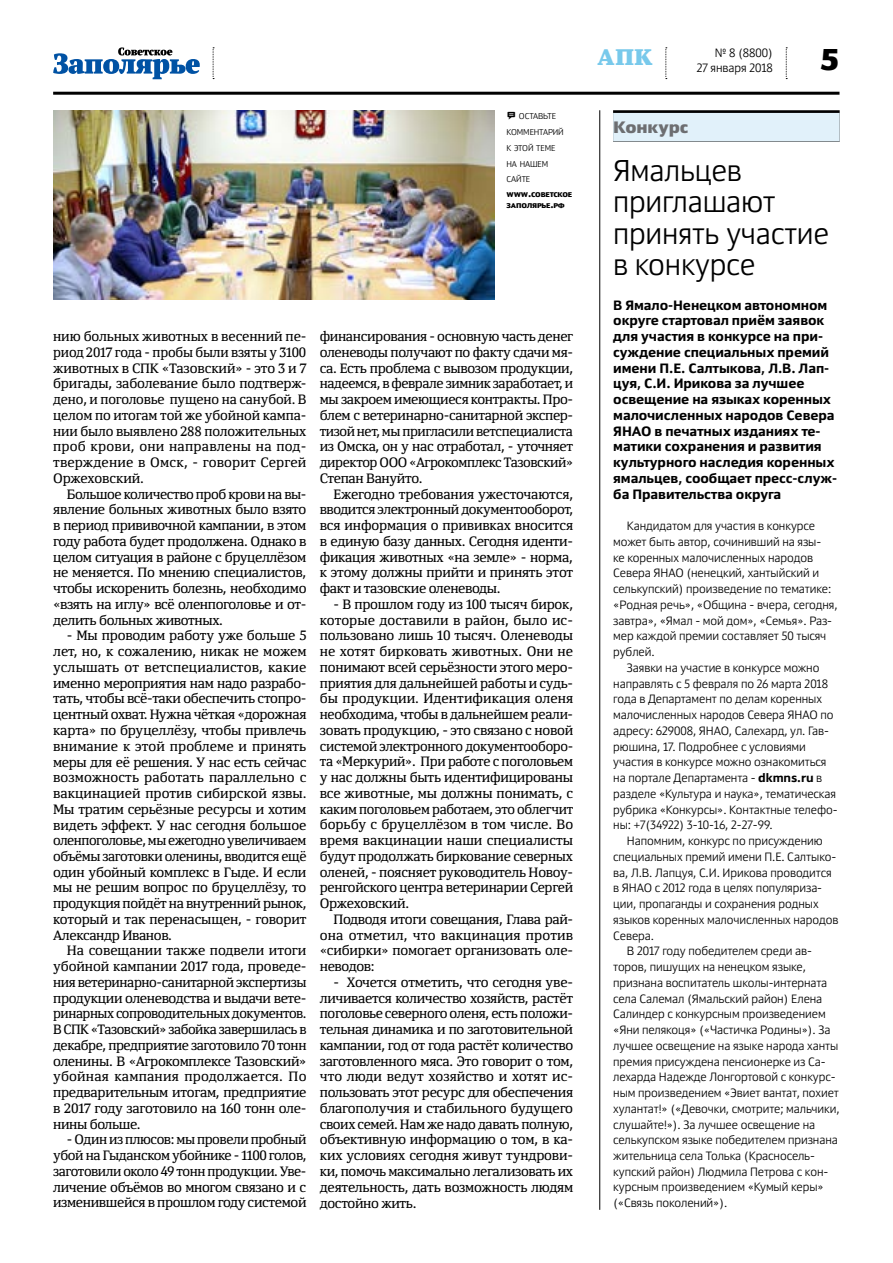
<style>
.page{position:relative;width:893px;height:1263px;background:#fff}
.page>*{position:absolute;margin:0;border:0;box-sizing:border-box;transform-origin:0 0}
.t1{font:300 30px/31.5px "Yefimov Sans";letter-spacing:-.005em;color:#000}
.t2{font:900 30px "Yefimov Sans";color:#000}
.t3{font:900 22.5px "Yefimov Serif";color:#78c9eb}
.t4{font:900 16.5px "Yefimov Sans";letter-spacing:-.005em;color:#6d6e71}
.t5{font:13.5px/15.8px "Yefimov Serif";letter-spacing:-.025em;color:#000;text-align:justify}
.t6{font:700 13.5px/15.8px "Yefimov Sans";letter-spacing:-.005em;color:#000}
.t7{font:300 12px "Yefimov Sans";letter-spacing:-.005em;color:#000}
.t8{font:300 8.4px/15.8px "Yefimov Sans";letter-spacing:-.01em;color:#000}
.t9{font:900 6.9px/10.5px "Yefimov Sans";letter-spacing:-.025em;color:#000}
.s1{font-family:"Modern Pictograms";font-weight:400;font-size:12px}
.s2{font-size:9.75px}
.s3{font-weight:700}
</style>
<div class="page">
<svg style="left:786px;top:47px;width:1px;height:32px"></svg>
<svg style="left:213px;top:47px;width:1px;height:32px"></svg>
<svg style="left:665px;top:47px;width:2px;height:32px"></svg>
<hr style="left:53px;top:92px;width:786px;height:3px;background:#000">
<svg style="left:53px;top:47px;width:147px;height:32px"></svg>
<div style="left:613px;top:110px;width:227px;height:32px;background:#080909"></div>
<div style="left:613px;top:113px;width:227px;height:28px;background:#e1f1fa"></div>
<hr style="left:599px;top:110px;width:1px;height:1100px;background:#000">
<img style="left:53px;top:110px;width:441px;height:189px">
<p class="t8" style="left:506px;top:109px;width:59px"><span class="s1">b</span> оставьте комментарий к этой теме на нашем сайте</p>
<p class="t9" style="left:506px;top:190px;width:67px">WWW<span class="s2">.</span>СОВЕТСКОЕ<br>ЗАПОЛЯРЬЕ<span class="s2">.</span>РФ</p>
<p class="t5" style="left:53px;top:328px;width:255px">нию больных животных в весенний пе&shy;риод 2017 года - пробы были взяты у 3100 животных в СПК «Тазовский» - это 3 и 7 бригады, заболевание было подтверж&shy;дено, и поголовье пущено на санубой. В целом по итогам той же убойной кампа&shy;нии было выявлено 288 положительных проб крови, они направлены на под&shy;тверждение в Омск, - говорит Сергей Оржеховский.</p>
<p class="t5" style="left:53px;top:486px;width:255px;text-indent:14px">Большое количество проб крови на вы&shy;явление больных животных было взято в период прививочной кампании, в этом году работа будет продолжена. Однако в целом ситуация в районе с бруцеллёзом не меняется. По мнению специалистов, чтобы искоренить болезнь, необходимо «взять на иглу» всё оленпоголовье и от&shy;делить больных животных.</p>
<p class="t5" style="left:53px;top:628px;width:255px;text-indent:14px">- Мы проводим работу уже больше 5 лет, но, к сожалению, никак не можем услышать от ветспециалистов, какие именно мероприятия нам надо разрабо&shy;тать, чтобы всё-таки обеспечить стопро&shy;центный охват. Нужна чёткая «дорожная карта» по бруцеллёзу, чтобы привлечь внимание к этой проблеме и принять меры для её решения. У нас есть сейчас возможность работать параллельно с вакцинацией против сибирской язвы.<br>Мы тратим серьёзные ресурсы и хотим видеть эффект. У нас сегодня большое оленпоголовье, мы ежегодно увеличиваем объёмы заготовки оленины, вводится ещё один убойный комплекс в Гыде. И если мы не решим вопрос по бруцеллёзу, то продукция пойдёт на внутренний рынок, который и так перенасыщен, - говорит Александр Иванов.</p>
<p class="t5" style="left:53px;top:943px;width:255px;text-indent:14px">На совещании также подвели итоги убойной кампании 2017 года, проведе&shy;ния ветеринарно-санитарной экспертизы продукции оленеводства и выдачи вете&shy;ринарных сопроводительных документов.<br>В СПК «Тазовский» забойка завершилась в декабре, предприятие заготовило 70 тонн оленины. В «Агрокомплексе Тазовский» убойная кампания продолжается. По предварительным итогам, предприятие в 2017 году заготовило на 160 тонн оле&shy;нины больше.</p>
<p class="t5" style="left:53px;top:1132px;width:255px;text-indent:14px">- Один из плюсов: мы провели пробный убой на Гыданском убойнике - 1100 голов, заготовили около 49 тонн продукции. Уве&shy;личение объёмов во многом связано и с изменившейся в прошлом году системой</p>
<p class="t5" style="left:320px;top:328px;width:255px">финансирования - основную часть денег оленеводы получают по факту сдачи мя&shy;са. Есть проблема с вывозом продукции, надеемся, в феврале зимник заработает, и мы закроем имеющиеся контракты. Про&shy;блем с ветеринарно-санитарной экспер&shy;тизой нет, мы пригласили ветспециалиста из Омска, он у нас отработал, - уточняет директор ООО «Агрокомплекс Тазовский» Степан Вануйто.</p>
<p class="t5" style="left:320px;top:486px;width:255px;text-indent:14px">Ежегодно требования ужесточаются, вводится электронный документооборот, вся информация о прививках вносится в единую базу данных. Сегодня иденти&shy;фикация животных «на земле» - норма, к этому должны прийти и принять этот факт и тазовские оленеводы.</p>
<p class="t5" style="left:320px;top:596px;width:255px;text-indent:14px">- В прошлом году из 100 тысяч бирок, которые доставили в район, было ис&shy;пользовано лишь 10 тысяч. Оленеводы не хотят бирковать животных. Они не понимают всей серьёзности этого меро&shy;приятия для дальнейшей работы и судь&shy;бы продукции. Идентификация оленя необходима, чтобы в дальнейшем реали&shy;зовать продукцию, - это связано с новой системой электронного документооборо&shy;та «Меркурий». При работе с поголовьем у нас должны быть идентифицированы все животные, мы должны понимать, с каким поголовьем работаем, это облегчит борьбу с бруцеллёзом в том числе. Во время вакцинации наши специалисты будут продолжать биркование северных оленей, - поясняет руководитель Новоу&shy;ренгойского центра ветеринарии Сергей Оржеховский.</p>
<p class="t5" style="left:320px;top:911px;width:255px;text-indent:14px">Подводя итоги совещания, Глава рай&shy;она отметил, что вакцинация против «сибирки» помогает организовать оле&shy;неводов:</p>
<p class="t5" style="left:320px;top:974px;width:255px;text-indent:14px">- Хочется отметить, что сегодня уве&shy;личивается количество хозяйств, растёт поголовье северного оленя, есть положи&shy;тельная динамика и по заготовительной кампании, год от года растёт количество заготовленного мяса. Это говорит о том, что люди ведут хозяйство и хотят ис&shy;пользовать этот ресурс для обеспечения благополучия и стабильного будущего своих семей. Нам же надо давать полную, объективную информацию о том, в ка&shy;ких условиях сегодня живут тундрови&shy;ки, помочь максимально легализовать их деятельность, дать возможность людям достойно жить.</p>
<h2 class="t3" style="left:598px;top:42px;width:57px">АПК</h2>
<p class="t7" style="left:715px;top:45px;width:59px">№ 8 (8800)</p>
<p class="t7" style="left:697px;top:61px;width:78px">27 января 2018</p>
<p class="t4" style="left:613px;top:117px;width:77px">Конкурс</p>
<h1 class="t2" style="left:820px;top:40px;width:21px">5</h1>
<h1 class="t1" style="left:613px;top:154px;width:218px">Ямальцев приглашают принять участие в конкурсе</h1>
<p class="t6" style="left:613px;top:297px;width:225px">В Ямало-Ненецком автономном округе стартовал приём заявок для участия в конкурсе на при&shy;суждение специальных премий имени П.Е. Салтыкова, Л.В. Лап&shy;цуя, С.И. Ирикова за лучшее освещение на языках коренных малочисленных народов Севера<br>ЯНАО в печатных изданиях те&shy;матики сохранения и развития культурного наследия коренных ямальцев, сообщает пресс-служ&shy;ба Правительства округа</p>
<p class="t7" style="left:627px;top:519px;width:190px">Кандидатом для участия в конкурсе</p>
<p class="t7" style="left:613px;top:534px;width:209px">может быть автор, сочинивший на язы-</p>
<p class="t7" style="left:613px;top:550px;width:201px">ке коренных малочисленных народов</p>
<p class="t7" style="left:613px;top:566px;width:207px">Севера ЯНАО (ненецкий, хантыйский и</p>
<p class="t7" style="left:613px;top:582px;width:219px">селькупский) произведение по тематике:</p>
<p class="t7" style="left:613px;top:597px;width:226px">«Родная речь», «Община - вчера, сегодня,</p>
<p class="t7" style="left:613px;top:613px;width:220px">завтра», «Ямал - мой дом», «Семья». Раз-</p>
<p class="t7" style="left:613px;top:629px;width:215px">мер каждой премии составляет 50 тысяч</p>
<p class="t7" style="left:613px;top:645px;width:43px">рублей.</p>
<p class="t7" style="left:627px;top:660px;width:194px">Заявки на участие в конкурсе можно</p>
<p class="t7" style="left:613px;top:676px;width:216px">направлять с 5 февраля по 26 марта 2018</p>
<p class="t7" style="left:613px;top:692px;width:210px">года в Департамент по делам коренных</p>
<p class="t7" style="left:613px;top:708px;width:222px">малочисленных народов Севера ЯНАО по</p>
<p class="t7" style="left:613px;top:723px;width:217px">адресу: 629008, ЯНАО, Салехард, ул. Гав-</p>
<p class="t7" style="left:613px;top:739px;width:194px">рюшина, 17. Подробнее с условиями</p>
<p class="t7" style="left:613px;top:755px;width:215px">участия в конкурсе можно ознакомиться</p>
<p class="t7" style="left:613px;top:771px;width:210px">на портале Департамента - <span class="s3">dkmns.ru</span> в</p>
<p class="t7" style="left:613px;top:786px;width:224px">разделе «Культура и наука», тематическая</p>
<p class="t7" style="left:613px;top:802px;width:226px">рубрика «Конкурсы». Контактные телефо-</p>
<p class="t7" style="left:613px;top:818px;width:161px">ны: +7(34922) 3-10-16, 2-27-99.</p>
<p class="t7" style="left:627px;top:834px;width:197px">Напомним, конкурс по присуждению</p>
<p class="t7" style="left:613px;top:849px;width:224px">специальных премий имени П.Е. Салтыко-</p>
<p class="t7" style="left:613px;top:865px;width:220px">ва, Л.В. Лапцуя, С.И. Ирикова проводится</p>
<p class="t7" style="left:613px;top:881px;width:210px">в ЯНАО с 2012 года в целях популяриза-</p>
<p class="t7" style="left:613px;top:896px;width:207px">ции, пропаганды и сохранения родных</p>
<p class="t7" style="left:613px;top:912px;width:227px">языков коренных малочисленных народов</p>
<p class="t7" style="left:613px;top:928px;width:42px">Севера.</p>
<p class="t7" style="left:627px;top:944px;width:186px">В 2017 году победителем среди ав-</p>
<p class="t7" style="left:613px;top:959px;width:194px">торов, пишущих на ненецком языке,</p>
<p class="t7" style="left:613px;top:975px;width:215px">признана воспитатель школы-интерната</p>
<p class="t7" style="left:613px;top:991px;width:211px">села Салемал (Ямальский район) Елена</p>
<p class="t7" style="left:613px;top:1007px;width:214px">Салиндер с конкурсным произведением</p>
<p class="t7" style="left:613px;top:1022px;width:219px">«Яни пелякоця» («Частичка Родины»). За</p>
<p class="t7" style="left:613px;top:1038px;width:227px">лучшее освещение на языке народа ханты</p>
<p class="t7" style="left:613px;top:1054px;width:214px">премия присуждена пенсионерке из Са-</p>
<p class="t7" style="left:613px;top:1070px;width:224px">лехарда Надежде Лонгортовой с конкурс-</p>
<p class="t7" style="left:613px;top:1085px;width:227px">ным произведением «Эвиет вантат, похиет</p>
<p class="t7" style="left:613px;top:1101px;width:228px">хулантат!» («Девочки, смотрите; мальчики,</p>
<p class="t7" style="left:613px;top:1117px;width:204px">слушайте!»). За лучшее освещение на</p>
<p class="t7" style="left:613px;top:1133px;width:226px">селькупском языке победителем признана</p>
<p class="t7" style="left:613px;top:1148px;width:203px">жительница села Толька (Красносель-</p>
<p class="t7" style="left:613px;top:1164px;width:217px">купский район) Людмила Петрова с кон-</p>
<p class="t7" style="left:613px;top:1180px;width:212px">курсным произведением «Кумый керы»</p>
<p class="t7" style="left:613px;top:1196px;width:116px">(«Связь поколений»).</p>
</div>
